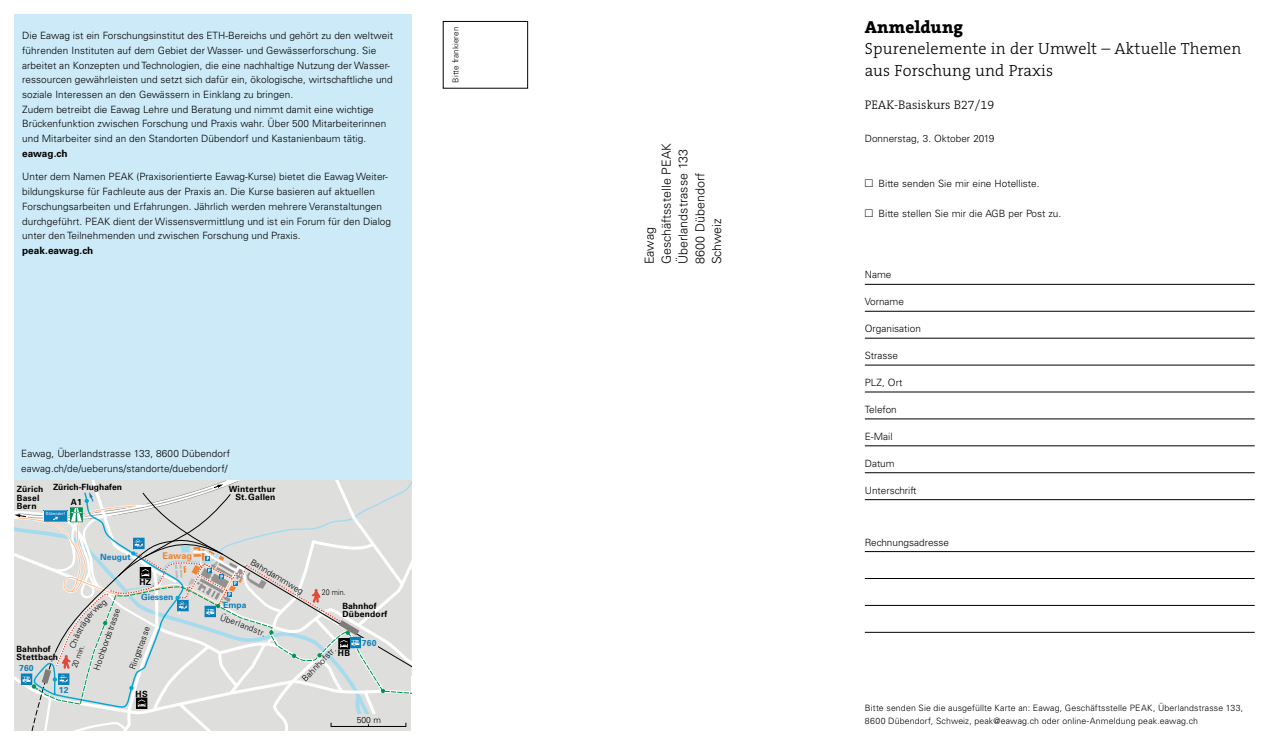
<style>
.page{position:relative;width:1276px;height:745px;background:#fff}
.page>*{position:absolute;margin:0;border:0;box-sizing:border-box;transform-origin:0 0}
.t1{font:800 17.5px "The Serif B8";letter-spacing:-.005em;color:#000}
.t2{font:300 16.25px/21.2px "The Serif B3";letter-spacing:.01em;color:#000}
.t3{font:300 12.5px/16.9px "Univers LT Std";letter-spacing:.005em;color:#000}
.t4{font:300 12.5px "The Serif B3";color:#000}
.t5{font:300 10px/14.8px "Univers LT Std";letter-spacing:.005em;color:#000}
.t6{font:700 10px "Univers LT Std";letter-spacing:.005em;color:#000}
.t7{font:700 9.25px "Univers LT Std";color:#ee842f}
.t8{font:300 8.75px/12.5px "Univers LT Std";letter-spacing:.015em;color:#000}
.t9{font:300 8.5px "Univers LT Std";color:#000}
.t10{font:700 8.5px/8.5px "Univers LT Std";letter-spacing:.025em;color:#000}
.t11{font:700 8.5px/10.8px "Univers LT Std";color:#000}
.t12{font:700 8.5px "Univers LT Std";color:#0d7fba}
.t13{font:300 8.12px "Univers LT Std";letter-spacing:.005em;color:#000}
.t14{font:300 7.88px "Univers LT Std";color:#000;scale:.9 1}
.t15{font:condensed 4.25px "Univers LT Std";letter-spacing:.03em;color:#fff}
</style>
<div class="page">
<div style="left:443px;top:21px;width:85px;height:67px;border:1px solid #000"></div>
<hr style="left:865px;top:284px;width:389px;height:1px;background:#000">
<hr style="left:865px;top:311px;width:389px;height:1px;background:#000">
<hr style="left:865px;top:338px;width:389px;height:1px;background:#000">
<hr style="left:865px;top:364px;width:389px;height:1px;background:#000">
<hr style="left:865px;top:391px;width:389px;height:1px;background:#000">
<hr style="left:865px;top:418px;width:389px;height:1px;background:#000">
<hr style="left:865px;top:445px;width:389px;height:1px;background:#000">
<hr style="left:865px;top:472px;width:389px;height:1px;background:#000">
<hr style="left:865px;top:499px;width:389px;height:1px;background:#000">
<hr style="left:865px;top:551px;width:389px;height:1px;background:#000">
<hr style="left:865px;top:578px;width:389px;height:1px;background:#000">
<hr style="left:865px;top:604px;width:389px;height:1px;background:#000">
<hr style="left:865px;top:631px;width:389px;height:1px;background:#000">
<div style="left:14px;top:14px;width:397px;height:661px;background:#cceaf7"></div>
<svg style="left:14px;top:480px;width:397px;height:250px;background:#d7dada"></svg>
<p class="t5" style="left:22px;top:28px;width:372px">Die Eawag ist ein Forschungsinstitut des ETH-Bereichs und gehört zu den weltweit führenden Instituten auf dem Gebiet der Wasser- und Gewässerforschung. Sie arbeitet an Konzepten und Technologien, die eine nachhaltige Nutzung der Wasser&shy;ressourcen gewährleisten und setzt sich dafür ein, ökologische, wirtschaftliche und soziale Interessen an den Gewässern in Einklang zu bringen.<br>Zudem betreibt die Eawag Lehre und Beratung und nimmt damit eine wichtige Brückenfunktion zwischen Forschung und Praxis wahr. Über 500 Mitarbeiterinnen und Mitarbeiter sind an den Standorten Dübendorf und Kastanienbaum tätig.</p>
<p class="t6" style="left:22px;top:147px;width:47px">eawag.ch</p>
<p class="t5" style="left:22px;top:169px;width:370px">Unter dem Namen PEAK (Praxisorientierte Eawag-Kurse) bietet die Eawag Weiter&shy;bildungskurse für Fachleute aus der Praxis an. Die Kurse basieren auf aktuellen Forschungsarbeiten und Erfahrungen. Jährlich werden mehrere Veranstaltungen durchgeführt. PEAK dient der Wissensvermittlung und ist ein Forum für den Dialog unter den Teilnehmenden und zwischen Forschung und Praxis.</p>
<p class="t6" style="left:22px;top:244px;width:73px">peak.eawag.ch</p>
<p class="t13" style="left:450px;top:83px;width:57px;rotate:-90deg">Bitte frankieren</p>
<p class="t5" style="left:21px;top:445px;width:210px">Eawag, Überlandstrasse 133, 8600 Dübendorf eawag.ch/de/ueberuns/standorte/duebendorf/</p>
<p class="t11" style="left:17px;top:481px;width:107px">Zürich Zürich-Flughafen<br>Basel</p>
<p class="t10" style="left:17px;top:502px;width:21px">Bern</p>
<p class="t10" style="left:71px;top:497px;width:13px">A1</p>
<p class="t15" style="left:46px;top:511px;width:21px">Dübendorf</p>
<p class="t10" style="left:17px;top:644px;width:43px">Bahnhof<br>Stettbach</p>
<p class="t12" style="left:19px;top:662px;width:16px">760</p>
<p class="t14" style="left:70px;top:665px;width:28px;rotate:-70deg">20 min.</p>
<p class="t12" style="left:59px;top:684px;width:11px">12</p>
<p class="t12" style="left:100px;top:551px;width:32px">Neugut</p>
<p class="t10" style="left:139px;top:577px;width:13px">HZ</p>
<p class="t7" style="left:162px;top:549px;width:31px">Eawag</p>
<p class="t12" style="left:141px;top:592px;width:34px">Giessen</p>
<p class="t9" style="left:92px;top:667px;width:66px;rotate:-71deg">Hochbordstrasse</p>
<p class="t9" style="left:127px;top:666px;width:46px;rotate:-70deg">Ringstrasse</p>
<p class="t10" style="left:136px;top:689px;width:14px">HS</p>
<p class="t10" style="left:229px;top:484px;width:48px;text-align:right">Winterthur<br>St.Gallen</p>
<p class="t9" style="left:254px;top:556px;width:61px;rotate:31deg">Bahndammweg</p>
<p class="t12" style="left:223px;top:599px;width:25px">Empa</p>
<p class="t9" style="left:222px;top:611px;width:49px;rotate:21deg">Überlandstr.</p>
<p class="t14" style="left:322px;top:587px;width:28px">20 min.</p>
<p class="t10" style="left:342px;top:601px;width:46px">Bahnhof<br>Dübendorf</p>
<p class="t12" style="left:362px;top:637px;width:16px">760</p>
<p class="t9" style="left:300px;top:675px;width:46px;rotate:-45deg">Bahnhofstr.</p>
<p class="t10" style="left:338px;top:648px;width:14px">HB</p>
<p class="t9" style="left:357px;top:714px;width:26px">500 m</p>
<p class="t3" style="left:641px;top:264px;width:122px;rotate:-90deg">Eawag<br>Geschäftsstelle PEAK<br>Überlandstrasse 133<br>8600 Dübendorf<br>Schweiz</p>
<h1 class="t1" style="left:865px;top:18px;width:100px">Anmeldung</h1>
<h2 class="t2" style="left:865px;top:39px;width:378px">Spurenelemente in der Umwelt – Aktuelle Themen aus Forschung und Praxis</h2>
<p class="t4" style="left:865px;top:98px;width:131px">PEAK-Basiskurs B27/19</p>
<p class="t5" style="left:865px;top:131px;width:131px">Donnerstag, 3. Oktober 2019</p>
<p class="t5" style="left:878px;top:176px;width:162px">Bitte senden Sie mir eine Hotelliste.</p>
<p class="t5" style="left:878px;top:206px;width:184px">Bitte stellen Sie mir die AGB per Post zu.</p>
<p class="t5" style="left:865px;top:267px;width:28px">Name</p>
<p class="t5" style="left:865px;top:294px;width:41px">Vorname</p>
<p class="t5" style="left:865px;top:321px;width:58px">Organisation</p>
<p class="t5" style="left:865px;top:348px;width:35px">Strasse</p>
<p class="t5" style="left:865px;top:375px;width:39px">PLZ, Ort</p>
<p class="t5" style="left:865px;top:402px;width:33px">Telefon</p>
<p class="t5" style="left:865px;top:429px;width:29px">E-Mail</p>
<p class="t5" style="left:865px;top:455px;width:31px">Datum</p>
<p class="t5" style="left:865px;top:482px;width:53px">Unterschrift</p>
<p class="t5" style="left:865px;top:534px;width:86px">Rechnungsadresse</p>
<p class="t8" style="left:865px;top:701px;width:380px">Bitte senden Sie die ausgefüllte Karte an: Eawag, Geschäftsstelle PEAK, Überlandstrasse 133,<br>8600 Dübendorf, Schweiz, peak@eawag.ch oder online-Anmeldung peak.eawag.ch</p>
</div>
